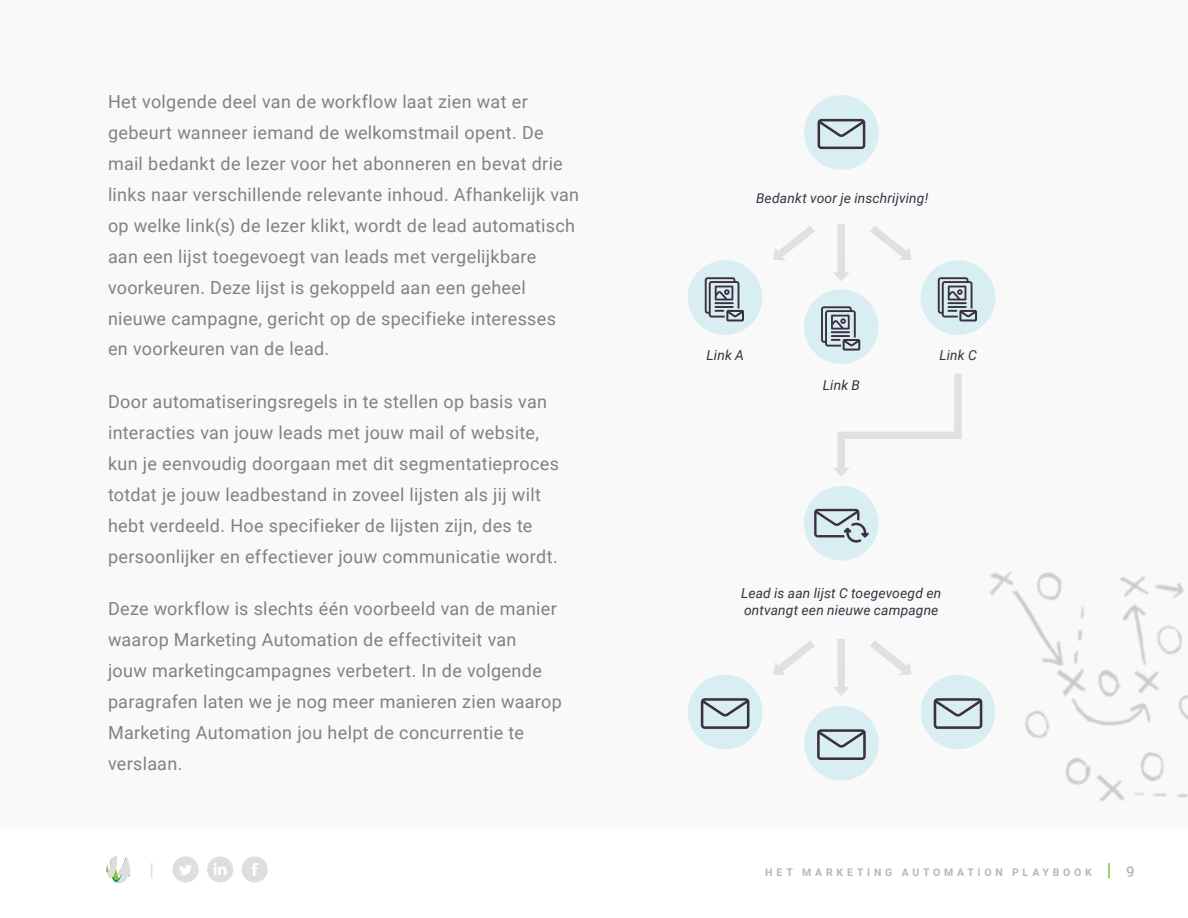
<style>
.page{position:relative;width:1188px;height:918px;background:#fff}
.page>*{position:absolute;margin:0;border:0;box-sizing:border-box;transform-origin:0 0}
.t1{font:18px/30.9px "Roboto";letter-spacing:.02em;color:#828085}
.t2{font:700 18px "Roboto";color:#e0e0e1}
.t3{font:italic 13.8px/17.2px "Roboto";letter-spacing:.01em;color:#3a3042}
.t4{font:700 10.5px "Roboto";letter-spacing:.36em;color:#b7b6b9}
.s1{font-size:18px;color:#84c340}
.s2{font-weight:500;font-size:15px}
</style>
<div class="page">
<svg style="left:173px;top:856px;width:26px;height:27px"></svg>
<svg style="left:242px;top:856px;width:26px;height:27px"></svg>
<svg style="left:207px;top:856px;width:26px;height:27px"></svg>
<svg style="left:106px;top:856px;width:24px;height:27px"></svg>
<div style="left:0;top:0;width:1188px;height:828px;background:#f9f9f9"></div>
<div style="left:688px;top:675px;width:74px;height:74px;background:#d9eef3;border-radius:50%"></div>
<div style="left:804px;top:706px;width:75px;height:74px;background:#d9eef3;border-radius:50%"></div>
<img style="left:950px;top:571px;width:238px;height:230px">
<div style="left:804px;top:95px;width:75px;height:75px;background:#d9eef3;border-radius:50%"></div>
<div style="left:804px;top:486px;width:75px;height:75px;background:#d9eef3;border-radius:50%"></div>
<div style="left:804px;top:289px;width:75px;height:75px;background:#d9eef3;border-radius:50%"></div>
<div style="left:921px;top:260px;width:74px;height:75px;background:#d9eef3;border-radius:50%"></div>
<div style="left:688px;top:260px;width:74px;height:75px;background:#d9eef3;border-radius:50%"></div>
<div style="left:921px;top:675px;width:74px;height:74px;background:#d9eef3;border-radius:50%"></div>
<div style="left:838px;top:224px;width:7px;height:51px;background:#e0e0e0"></div>
<svg style="left:833px;top:272px;width:16px;height:9px"></svg>
<svg style="left:773px;top:226px;width:42px;height:35px"></svg>
<svg style="left:870px;top:226px;width:41px;height:35px"></svg>
<div style="left:838px;top:639px;width:7px;height:50px;background:#e0e0e0"></div>
<svg style="left:833px;top:687px;width:16px;height:9px"></svg>
<svg style="left:773px;top:641px;width:41px;height:34px"></svg>
<svg style="left:870px;top:640px;width:41px;height:35px"></svg>
<svg style="left:818px;top:119px;width:47px;height:30px"></svg>
<svg style="left:701px;top:698px;width:48px;height:31px"></svg>
<svg style="left:934px;top:698px;width:48px;height:31px"></svg>
<svg style="left:817px;top:729px;width:49px;height:31px"></svg>
<svg style="left:814px;top:509px;width:55px;height:34px"></svg>
<svg style="left:705px;top:277px;width:39px;height:45px"></svg>
<svg style="left:821px;top:306px;width:39px;height:45px"></svg>
<svg style="left:938px;top:277px;width:39px;height:45px"></svg>
<svg style="left:833px;top:374px;width:129px;height:103px"></svg>
<p class="t1" style="left:108px;top:86px;width:473px">Het volgende deel van de workflow laat zien wat er gebeurt wanneer iemand de welkomstmail opent. De mail bedankt de lezer voor het abonneren en bevat drie links naar verschillende relevante inhoud. Afhankelijk van op welke link(s) de lezer klikt, wordt de lead automatisch aan een lijst toegevoegt van leads met vergelijkbare voorkeuren. Deze lijst is gekoppeld aan een geheel nieuwe campagne, gericht op de specifieke interesses en voorkeuren van de lead.</p>
<p class="t1" style="left:108px;top:385px;width:453px">Door automatiseringsregels in te stellen op basis van interacties van jouw leads met jouw mail of website, kun je eenvoudig doorgaan met dit segmentatieproces totdat je jouw leadbestand in zoveel lijsten als jij wilt hebt verdeeld. Hoe specifieker de lijsten zijn, des te persoonlijker en effectiever jouw communicatie wordt.</p>
<p class="t1" style="left:108px;top:593px;width:455px">Deze workflow is slechts één voorbeeld van de manier waarop Marketing Automation de effectiviteit van<br>jouw marketingcampagnes verbetert. In de volgende paragrafen laten we je nog meer manieren zien waarop Marketing Automation jou helpt de concurrentie te verslaan.</p>
<p class="t3" style="left:756px;top:189px;width:174px">Bedankt voor je inschrijving!</p>
<p class="t3" style="left:706px;top:346px;width:39px">Link A</p>
<p class="t3" style="left:939px;top:346px;width:39px">Link C</p>
<p class="t3" style="left:823px;top:376px;width:39px">Link B</p>
<p class="t3" style="left:741px;top:583px;width:202px">Lead is aan lijst C toegevoegd en ontvangt een nieuwe campagne</p>
<p class="t2" style="left:150px;top:857px;width:6px">|</p>
<p class="t4" style="left:765px;top:865px;width:371px">HET MARKETING AUTOMATION PLAYBOOK <span class="s1">|</span> <span class="s2">9</span></p>
</div>
